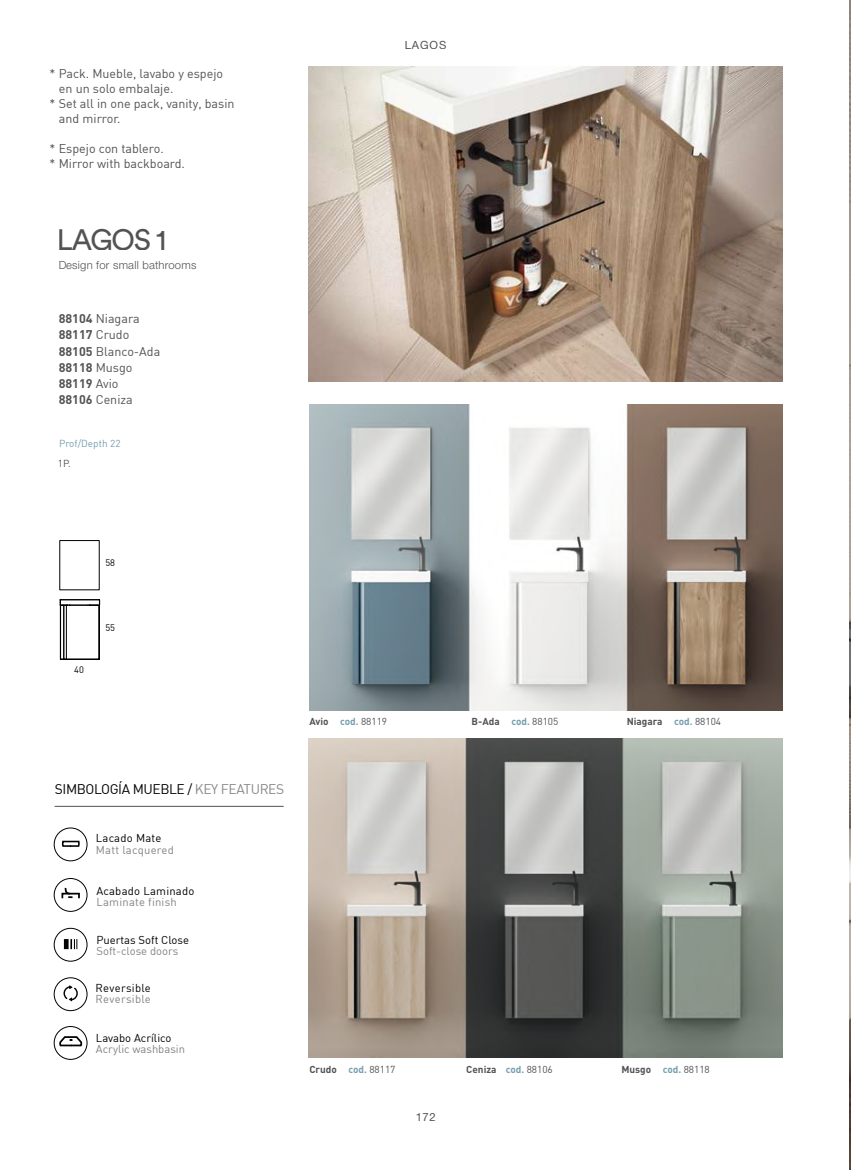
<style>
.page{position:relative;width:851px;height:1170px;background:#fff}
.page>*{position:absolute;margin:0;border:0;box-sizing:border-box;transform-origin:0 0}
.t1{font:29.25px "Circular Std";letter-spacing:-.045em;color:#535355}
.t2{font:13.75px "DIN";letter-spacing:-.03em;color:#000}
.t3{font:12.5px/15px "DIN";color:#535355}
.t4{font:700 12.5px/16.2px "DIN Pro";color:#535355}
.t5{font:11.25px "DIN";letter-spacing:.01em;color:#000}
.t6{font:11.25px "DIN";letter-spacing:.02em;color:#828385}
.t7{font:11.25px "DIN";color:#828385}
.t8{font:300 11.25px "Helvetica Neue LT Std";letter-spacing:.02em;color:#535355}
.t9{font:11.25px "DIN";letter-spacing:.03em;color:#000}
.t10{font:11.25px "Helvetica Neue LT Std";letter-spacing:.09em;color:#535355}
.t11{font:700 10px "DIN Pro";color:#535355}
.t12{font:10px "DIN";color:#535355}
.t13{font:10px "DIN";color:#779faf}
.t14{font:9.25px "DIN";color:#000}
.s1{font-family:"DIN Pro";font-weight:700}
.s2{font-family:"DIN";font-weight:400}
.s3{color:#87888a}
.s4{font-family:"DIN Pro";font-weight:700;color:#779faf}
.s5{color:#779faf}
</style>
<div class="page">
<img style="left:849px;top:0;width:1px;height:1169px">
<img style="left:308px;top:66px;width:474px;height:315px">
<img style="left:310px;top:404px;width:472px;height:306px">
<img style="left:308px;top:738px;width:474px;height:319px">
<svg style="left:59px;top:540px;width:41px;height:119px"></svg>
<hr style="left:55px;top:806px;width:228px;height:1px;background:#535355">
<svg style="left:61px;top:840px;width:19px;height:7px"></svg>
<div style="left:54px;top:827px;width:33px;height:34px;border:1px solid #000;border-radius:50%"></div>
<svg style="left:59px;top:1036px;width:24px;height:11px"></svg>
<div style="left:54px;top:1026px;width:33px;height:33px;border:1px solid #000;border-radius:50%"></div>
<svg style="left:63px;top:985px;width:15px;height:16px"></svg>
<div style="left:54px;top:977px;width:33px;height:33px;border:1px solid #000;border-radius:50%"></div>
<svg style="left:64px;top:939px;width:5px;height:10px"></svg>
<svg style="left:70px;top:939px;width:8px;height:10px"></svg>
<div style="left:54px;top:928px;width:33px;height:33px;border:1px solid #000;border-radius:50%"></div>
<div style="left:54px;top:878px;width:33px;height:33px;border:1px solid #000;border-radius:50%"></div>
<div style="left:61px;top:892px;width:19px;height:7px;border:2px solid #000"></div>
<svg style="left:64px;top:887px;width:8px;height:11px"></svg>
<p class="t3" style="left:50px;top:66px;width:175px">* Pack. Mueble, lavabo y espejo</p>
<p class="t3" style="left:59px;top:81px;width:116px">en un solo embalaje.</p>
<p class="t3" style="left:50px;top:96px;width:186px">* Set all in one pack, vanity, basin</p>
<p class="t3" style="left:59px;top:111px;width:63px">and mirror.</p>
<p class="t3" style="left:50px;top:141px;width:137px">* Espejo con tablero.<br>* Mirror with backboard.</p>
<h1 class="t1" style="left:56px;top:221px;width:111px">LAGOS 1</h1>
<p class="t8" style="left:58px;top:258px;width:140px">Design for small bathrooms</p>
<p class="t3" style="left:59px;top:311px;width:83px"><span class="s1">88104</span> Niagara</p>
<p class="t4" style="left:59px;top:326px;width:72px">88117 <span class="s2">Crudo</span></p>
<p class="t3" style="left:59px;top:343px;width:103px"><span class="s1">88105</span> Blanco-Ada</p>
<p class="t4" style="left:59px;top:358px;width:75px">88118 <span class="s2">Musgo<br></span>88119 <span class="s2">Avio</span></p>
<p class="t3" style="left:59px;top:392px;width:76px"><span class="s1">88106</span> Ceniza</p>
<p class="t13" style="left:59px;top:437px;width:63px">Prof/Depth 22</p>
<p class="t12" style="left:58px;top:457px;width:15px">1P.</p>
<p class="t10" style="left:404px;top:38px;width:43px">LAGOS</p>
<p class="t14" style="left:105px;top:557px;width:11px">58</p>
<p class="t14" style="left:74px;top:663px;width:11px">40</p>
<p class="t14" style="left:105px;top:622px;width:11px">55</p>
<p class="t2" style="left:55px;top:780px;width:231px">SIMBOLOGÍA MUEBLE / <span class="s3">KEY FEATURES</span></p>
<p class="t5" style="left:96px;top:831px;width:67px">Lacado Mate</p>
<p class="t6" style="left:96px;top:842px;width:79px">Matt lacquered</p>
<p class="t5" style="left:96px;top:883px;width:99px">Acabado Laminado</p>
<p class="t6" style="left:96px;top:894px;width:82px">Laminate finish</p>
<p class="t5" style="left:96px;top:932px;width:94px">Puertas Soft Close</p>
<p class="t7" style="left:96px;top:944px;width:83px">Soft-close doors</p>
<p class="t9" style="left:95px;top:980px;width:57px">Reversible</p>
<p class="t6" style="left:95px;top:992px;width:57px">Reversible</p>
<p class="t5" style="left:96px;top:1030px;width:77px">Lavabo Acrílico</p>
<p class="t7" style="left:96px;top:1041px;width:91px">Acrylic washbasin</p>
<p class="t12" style="left:309px;top:715px;width:79px"><span class="s1">Avio</span> <span class="s4">cod.</span> 88119</p>
<p class="t11" style="left:309px;top:1062px;width:88px">Crudo <span class="s5">cod.</span> <span class="s2">88117</span></p>
<p class="t10" style="left:415px;top:1110px;width:22px">172</p>
<p class="t11" style="left:471px;top:714px;width:88px">B-Ada <span class="s5">cod.</span> <span class="s2">88105</span></p>
<p class="t11" style="left:466px;top:1062px;width:88px">Ceniza <span class="s5">cod.</span> <span class="s2">88106</span></p>
<p class="t11" style="left:626px;top:714px;width:96px">Niagara <span class="s5">cod.</span> <span class="s2">88104</span></p>
<p class="t11" style="left:621px;top:1062px;width:90px">Musgo <span class="s5">cod.</span> <span class="s2">88118</span></p>
</div>
